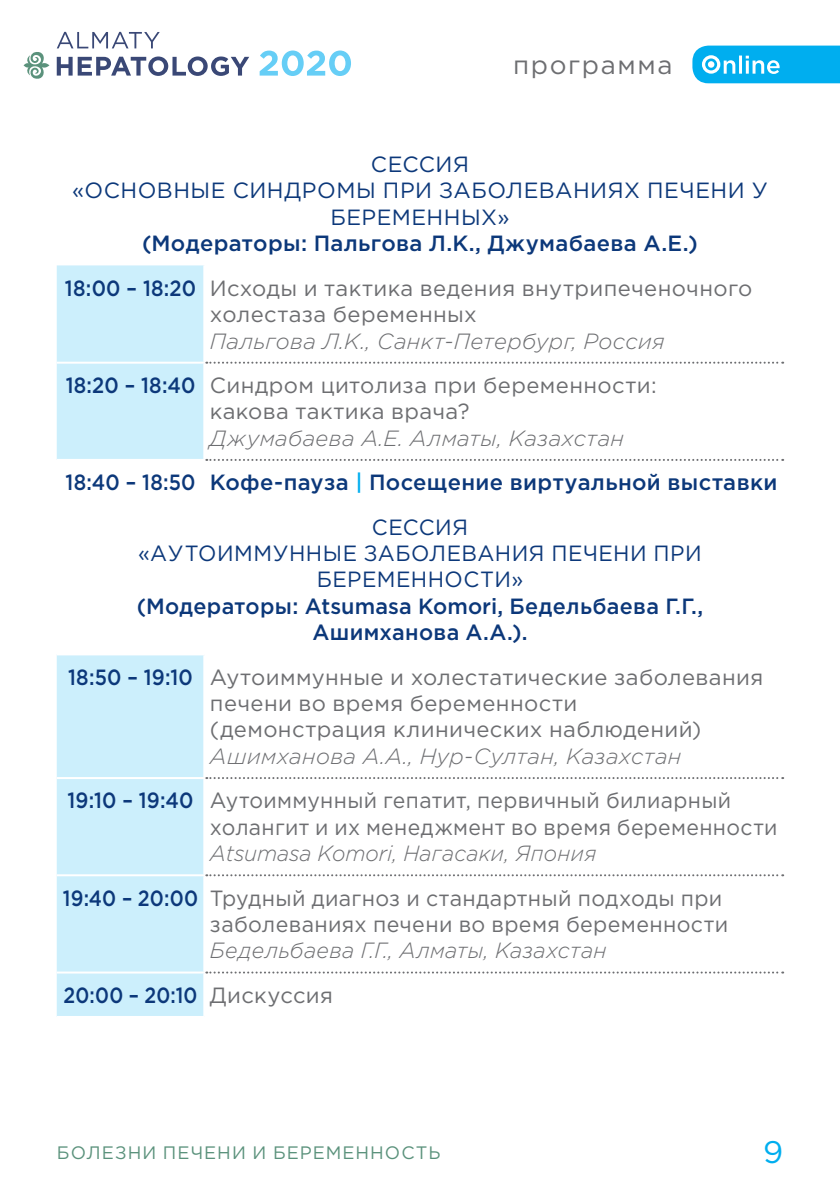
<style>
.page{position:relative;width:840px;height:1191px;background:#fff}
.page>*{position:absolute;margin:0;border:0;box-sizing:border-box;transform-origin:0 0}
.t1{font:31.2px "Gotham Kaz";color:#00aeef}
.t2{font:26px "Gotham Kaz";letter-spacing:.06em;color:#6d6e71}
.t3{font:22px/26.4px "Gotham Kaz";letter-spacing:.015em;color:#6d6e71}
.t4{font:500 22px/44.4px "Gotham Kaz";letter-spacing:.015em;color:#0c387a}
.t5{font:italic 300 22px/44.4px "Gotham Kaz";letter-spacing:.015em;color:#6d6e71}
.t6{font:22px/44.4px "Gotham Kaz";letter-spacing:.015em;color:#6d6e71;scale:.96 1}
.t7{font:22px/26.4px "Gotham Kaz";letter-spacing:.025em;color:#0c387a;text-align:center}
.t8{font:500 22px/44.4px "Gotham Kaz";letter-spacing:.015em;color:#0c387a;text-align:center;scale:.9 1}
.t9{font:18px "Gotham Kaz";letter-spacing:.06em;color:#5b927c}
.s1{font-weight:400;color:#6d6e71}
.s2{font-weight:500;font-style:normal;color:#0c387a}
.s3{font-weight:400;font-style:normal}
.s4{font-weight:300;font-style:italic;color:#6d6e71}
.s5{color:#00aeef}
.s6{font-weight:400}
.s7{font-weight:500;color:#0c387a}
.s8{font-weight:300;font-style:italic}
</style>
<div class="page">
<svg style="left:24px;top:52px;width:25px;height:27px"></svg>
<svg style="left:259px;top:50px;width:92px;height:26px"></svg>
<svg style="left:57px;top:56px;width:192px;height:20px"></svg>
<svg style="left:57px;top:32px;width:103px;height:16px"></svg>
<svg style="left:692px;top:46px;width:147px;height:37px;background:#1fb8f0"></svg>
<svg style="left:57px;top:265px;width:146px;height:751px;fill:#cceffc"></svg>
<hr style="left:57px;top:362px;width:148px;height:2px;background:#fff">
<hr style="left:57px;top:459px;width:148px;height:2px;background:#fff">
<hr style="left:57px;top:503px;width:147px;height:2px;background:#fff">
<hr style="left:57px;top:777px;width:148px;height:2px;background:#fff">
<hr style="left:57px;top:874px;width:148px;height:2px;background:#fff">
<hr style="left:57px;top:971px;width:148px;height:2px;background:#fff">
<hr style="left:57px;top:653px;width:147px;height:2px;background:#fff">
<svg style="left:206px;top:362px;width:576px;height:2px"></svg>
<svg style="left:206px;top:777px;width:576px;height:2px"></svg>
<svg style="left:206px;top:874px;width:576px;height:2px"></svg>
<svg style="left:206px;top:971px;width:576px;height:2px"></svg>
<svg style="left:206px;top:459px;width:576px;height:2px"></svg>
<p class="t2" style="left:513px;top:50px;width:161px">программа</p>
<p class="t7" style="left:72px;top:151px;width:696px">СЕССИЯ<br>«ОСНОВНЫЕ СИНДРОМЫ ПРИ ЗАБОЛЕВАНИЯХ ПЕЧЕНИ У<br>БЕРЕМЕННЫХ»</p>
<p class="t4" style="left:65px;top:221px;width:688px;text-indent:77px">(Модераторы: Пальгова Л.К., Джумабаева А.Е.)<br>18:00 – 18:20 <span class="s1">Исходы и тактика ведения внутрипеченочного</span></p>
<p class="t3" style="left:210px;top:301px;width:268px">холестаза беременных</p>
<p class="t5" style="left:66px;top:319px;width:600px;text-indent:144px">Пальгова Л.К., Санкт-Петербург, Россия<br><span class="s2">18:20 – 18:40</span> <span class="s3">Синдром цитолиза при беременности:</span></p>
<p class="t3" style="left:210px;top:398px;width:261px">какова тактика врача?</p>
<p class="t8" style="left:65px;top:415px;width:792px"><span class="s4">Джумабаева А.Е. Алматы, Казахстан<br></span>18:40 – 18:50 Кофе-пауза <span class="s5">|</span> Посещение виртуальной выставки<br><span class="s6">СЕССИЯ</span></p>
<p class="t7" style="left:138px;top:540px;width:565px">«АУТОИММУННЫЕ ЗАБОЛЕВАНИЯ ПЕЧЕНИ ПРИ<br>БЕРЕМЕННОСТИ»</p>
<p class="t4" style="left:137px;top:592px;width:567px;line-height:26.4px;text-align:center">(Модераторы: Atsumasa Komori, Бедельбаева Г.Г.,<br>Ашимханова А.А.).</p>
<p class="t3" style="left:210px;top:663px;width:554px;text-indent:-142px"><span class="s7">18:50 – 19:10</span> Аутоиммунные и холестатические заболевания печени во время беременности<br>(демонстрация клинических наблюдений)</p>
<p class="t6" style="left:67px;top:734px;width:692px;text-indent:142px"><span class="s8">Ашимханова А.А., Нур-Султан, Казахстан<br></span><span class="s7">19:10 – 19:40</span> Аутоиммунный гепатит, первичный билиарный</p>
<p class="t6" style="left:210px;top:804px;width:592px">холангит и их менеджмент во время беременности</p>
<p class="t3" style="left:63px;top:831px;width:660px;line-height:44.4px;text-indent:147px"><span class="s8">Atsumasa Komori, Нагасаки, Япония<br></span><span class="s7">19:40 – 20:00</span> Трудный диагноз и стандартный подходы при</p>
<p class="t3" style="left:210px;top:911px;width:519px">заболеваниях печени во время беременности</p>
<p class="t5" style="left:64px;top:928px;width:544px;text-indent:146px">Бедельбаева Г.Г., Алматы, Казахстан<br><span class="s2">20:00 – 20:10</span> <span class="s3">Дискуссия</span></p>
<p class="t9" style="left:57px;top:1142px;width:385px">БОЛЕЗНИ ПЕЧЕНИ И БЕРЕМЕННОСТЬ</p>
<h1 class="t1" style="left:762px;top:1134px;width:22px">9</h1>
</div>
